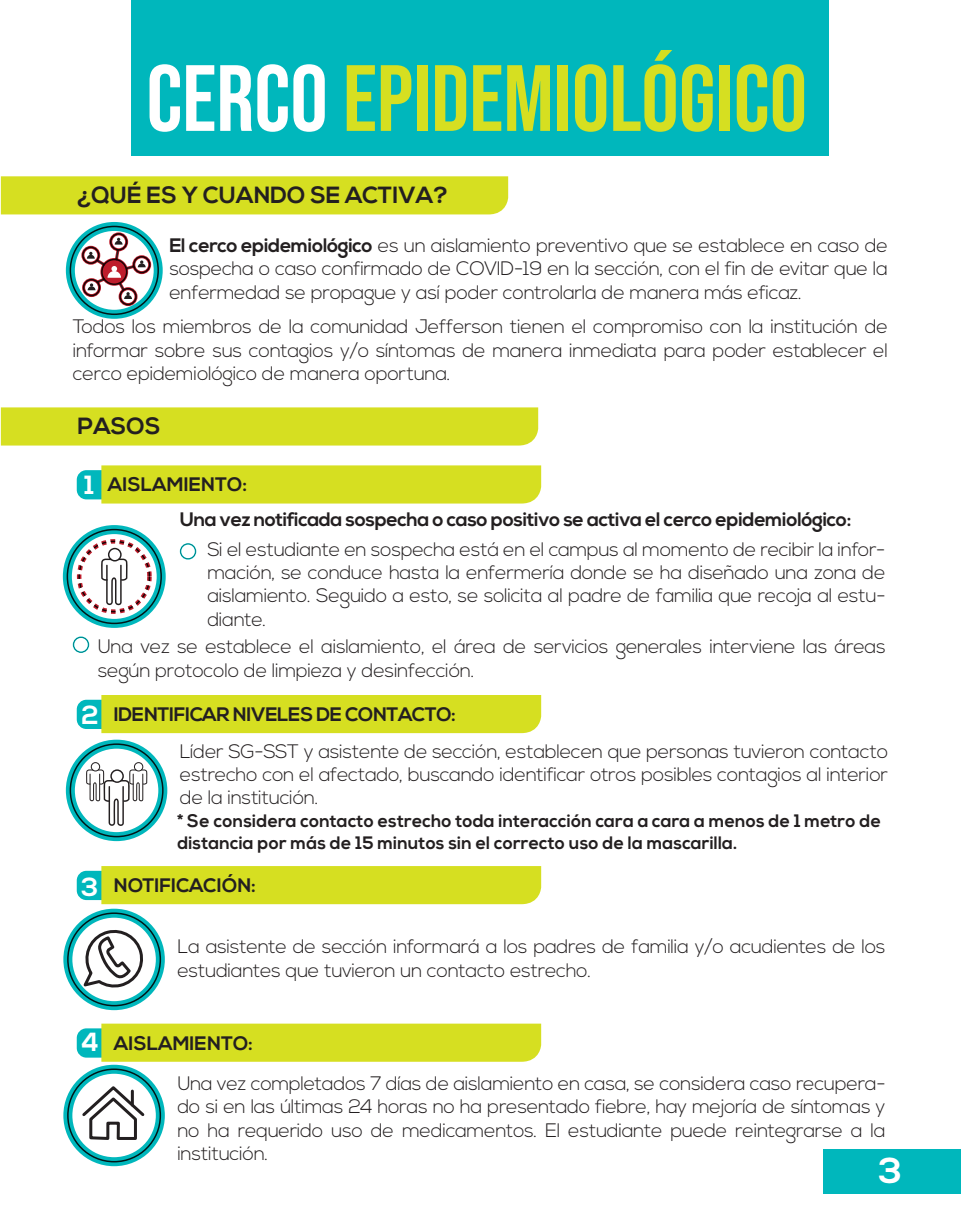
<style>
.page{position:relative;width:961px;height:1231px;background:#fff}
.page>*{position:absolute;margin:0;border:0;box-sizing:border-box;transform-origin:0 0}
.t1{font:93.75px "Bebas Neue";color:#d6df21}
.t2{font:700 36px "Nexa";color:#fff}
.t3{font:700 26.25px "Nexa";color:#fff}
.t4{font:700 23.4px "Nexa";color:#231f20}
.t5{font:300 19.5px/23.4px "Nexa";letter-spacing:-.02em;color:#231f20;text-align:justify}
.t6{font:700 19.5px "Nexa";letter-spacing:-.02em;color:#231f20}
.t7{font:700 19.5px "Nexa";color:#231f20}
.t8{font:700 18px/21.6px "Nexa";letter-spacing:.01em;color:#231f20}
.s1{color:#fff}
.s2{font-weight:700}
.s3{font-size:26.25px;color:#fff}
</style>
<div class="page">
<div style="left:823px;top:1149px;width:138px;height:44px;background:#00b7bc"></div>
<svg style="left:77px;top:1023px;width:464px;height:38px;background:#cfde2e"></svg>
<svg style="left:77px;top:866px;width:464px;height:38px;background:#cede2b"></svg>
<div style="left:77px;top:695px;width:464px;height:38px;background:#d6df21"></div>
<div style="left:131px;top:0;width:698px;height:156px;background:#00b7bc"></div>
<div style="left:1px;top:176px;width:507px;height:38px;background:#d6df21"></div>
<svg style="left:68px;top:913px;width:92px;height:92px"></svg>
<div style="left:63px;top:908px;width:102px;height:102px;border:9px solid #00b7bc;border-radius:50%"></div>
<svg style="left:80px;top:928px;width:64px;height:61px"></svg>
<svg style="left:70px;top:226px;width:88px;height:88px"></svg>
<div style="left:66px;top:222px;width:97px;height:97px;border:9px solid #00b7bc;border-radius:50%"></div>
<div style="left:109px;top:232px;width:19px;height:19px;border:3px solid #be1d2c;border-radius:50%"></div>
<div style="left:81px;top:246px;width:19px;height:19px;border:3px solid #be1d2c;border-radius:50%"></div>
<div style="left:82px;top:278px;width:19px;height:19px;border:3px solid #be1d2c;border-radius:50%"></div>
<div style="left:119px;top:287px;width:18px;height:19px;border:3px solid #be1d2c;border-radius:50%"></div>
<div style="left:132px;top:255px;width:19px;height:19px;border:3px solid #be1d2c;border-radius:50%"></div>
<svg style="left:87px;top:238px;width:59px;height:61px"></svg>
<svg style="left:67px;top:529px;width:94px;height:94px"></svg>
<div style="left:63px;top:525px;width:103px;height:103px;border:9px solid #00b7bc;border-radius:50%"></div>
<svg style="left:101px;top:548px;width:26px;height:57px"></svg>
<div style="left:77px;top:539px;width:75px;height:75px;border:4px dashed #be1d2c;border-radius:50%"></div>
<svg style="left:180px;top:543px;width:16px;height:16px"></svg>
<svg style="left:73px;top:636px;width:16px;height:17px"></svg>
<svg style="left:70px;top:744px;width:93px;height:92px"></svg>
<div style="left:66px;top:739px;width:101px;height:102px;border:9px solid #00b7bc;border-radius:50%"></div>
<svg style="left:86px;top:762px;width:61px;height:64px"></svg>
<svg style="left:68px;top:1069px;width:92px;height:92px"></svg>
<div style="left:63px;top:1064px;width:102px;height:102px;border:9px solid #00b7bc;border-radius:50%"></div>
<svg style="left:80px;top:1083px;width:67px;height:58px"></svg>
<svg style="left:77px;top:465px;width:464px;height:38px;background:#cede2d"></svg>
<div style="left:1px;top:407px;width:537px;height:38px;background:#d6df21"></div>
<h1 class="t1" style="left:146px;top:45px;width:662px"><span class="s1">CERCO</span> EPIDEMIOLÓGICO</h1>
<p class="t4" style="left:77px;top:181px;width:372px">¿QUÉ ES Y CUANDO SE ACTIVA?</p>
<p class="t5" style="left:169px;top:234px;width:720px"><span class="s2">El cerco epidemiológico</span> es un aislamiento preventivo que se establece en caso de sospecha o caso confirmado de COVID-19 en la sección, con el fin de evitar que la enfermedad se propague y así poder controlarla de manera más eficaz.</p>
<p class="t5" style="left:73px;top:316px;width:816px">Todos los miembros de la comunidad Jefferson tienen el compromiso con la institución de informar sobre sus contagios y/o síntomas de manera inmediata para poder establecer el cerco epidemiológico de manera oportuna.</p>
<p class="t4" style="left:77px;top:412px;width:85px">PASOS</p>
<h3 class="t3" style="left:84px;top:469px;width:11px">1</h3>
<p class="t7" style="left:108px;top:473px;width:141px">AISLAMIENTO:</p>
<p class="t6" style="left:180px;top:508px;width:673px">Una vez notificada sospecha o caso positivo se activa el cerco epidemiológico:</p>
<p class="t5" style="left:207px;top:538px;width:680px">Si el estudiante en sospecha está en el campus al momento de recibir la infor&shy;mación, se conduce hasta la enfermería donde se ha diseñado una zona de aislamiento. Seguido a esto, se solicita al padre de familia que recoja al estu&shy;diante.</p>
<p class="t5" style="left:98px;top:635px;width:789px">Una vez se establece el aislamiento, el área de servicios generales interviene las áreas según protocolo de limpieza y desinfección.</p>
<p class="t6" style="left:82px;top:703px;width:376px"><span class="s3">2</span> IDENTIFICAR NIVELES DE CONTACTO:</p>
<p class="t5" style="left:180px;top:740px;width:710px">Líder SG-SST y asistente de sección, establecen que personas tuvieron contacto estrecho con el afectado, buscando identificar otros posibles contagios al interior de la institución.</p>
<p class="t8" style="left:177px;top:811px;width:705px">* Se considera contacto estrecho toda interacción cara a cara a menos de 1 metro de distancia por más de 15 minutos sin el correcto uso de la mascarilla.</p>
<p class="t7" style="left:82px;top:874px;width:176px"><span class="s3">3</span> NOTIFICACIÓN:</p>
<p class="t5" style="left:177px;top:935px;width:710px">La asistente de sección informará a los padres de familia y/o acudientes de los estudiantes que tuvieron un contacto estrecho.</p>
<p class="t7" style="left:81px;top:1031px;width:173px"><span class="s3">4</span> AISLAMIENTO:</p>
<p class="t5" style="left:177px;top:1072px;width:710px">Una vez completados 7 días de aislamiento en casa, se considera caso recupera&shy;do si en las últimas 24 horas no ha presentado fiebre, hay mejoría de síntomas y no ha requerido uso de medicamentos. El estudiante puede reintegrarse a la institución.</p>
<h2 class="t2" style="left:878px;top:1149px;width:25px">3</h2>
</div>
